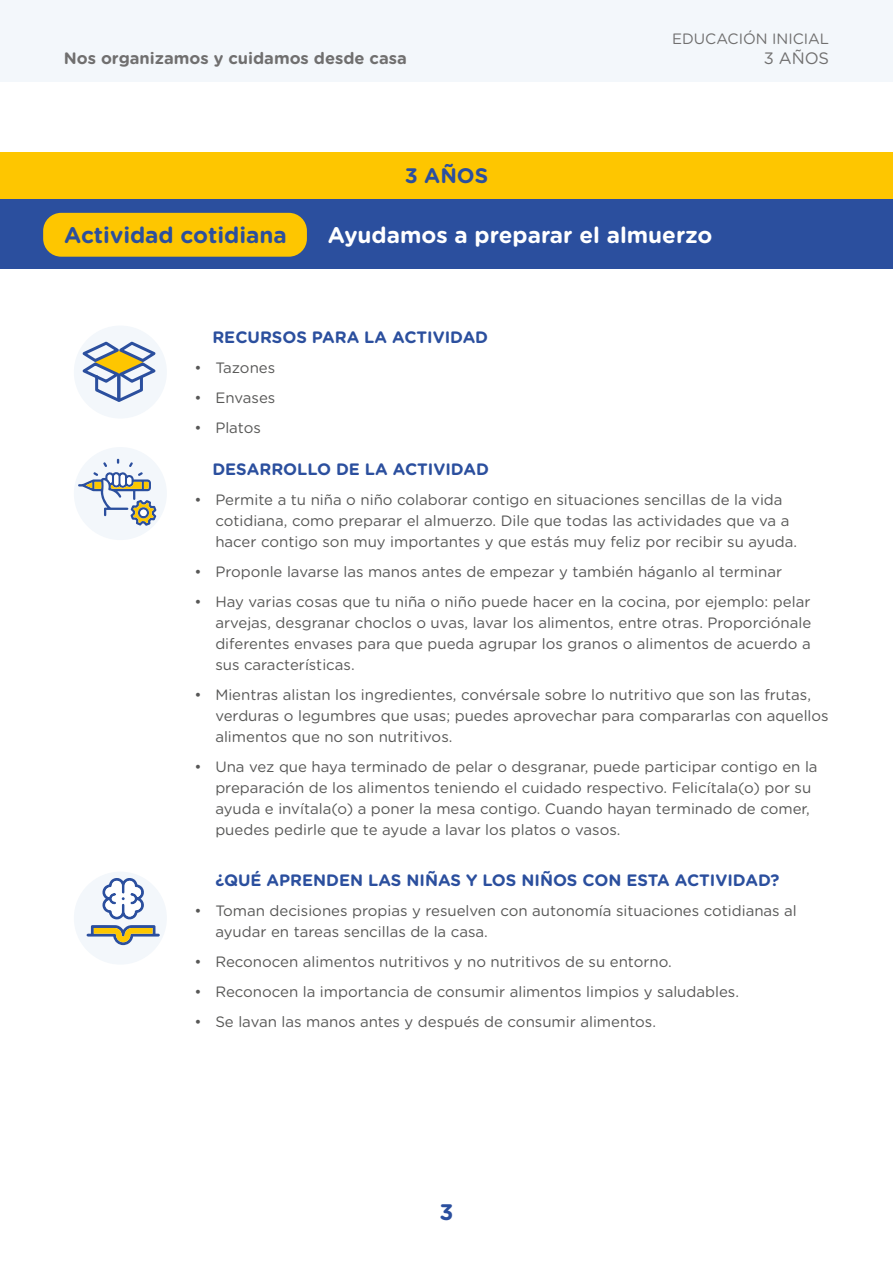
<style>
.page{position:relative;width:893px;height:1263px;background:#fff}
.page>*{position:absolute;margin:0;border:0;box-sizing:border-box;transform-origin:0 0}
.t1{font:700 22.5px "Gotham Rounded";color:#fff}
.t2{font:700 22.5px "Gotham Rounded";color:#2b4f9e}
.t3{font:700 21px "Gotham Rounded";color:#2b4f9e}
.t4{font:700 16.5px "Gotham Rounded";color:#2b4f9e}
.t5{font:700 16.5px "Gotham Rounded";color:#706f6f}
.t6{font:16.5px "Gotham Rounded";color:#706f6f}
.t7{font:15px/21px "Gotham Rounded";color:#575756}
.t8{font:15px "Gotham Rounded";color:#706f6f}
</style>
<div class="page">
<div style="left:0;top:199px;width:893px;height:70px;background:#2b4f9e"></div>
<div style="left:0;top:152px;width:893px;height:47px;background:#fec600"></div>
<div style="left:74px;top:447px;width:93px;height:93px;background:#f3f7fb;border-radius:50%"></div>
<svg style="left:78px;top:459px;width:79px;height:67px"></svg>
<div style="left:140px;top:510px;width:7px;height:6px;background:#fff;border-radius:50%"></div>
<div style="left:74px;top:871px;width:93px;height:94px;background:#f3f7fb;border-radius:50%"></div>
<svg style="left:87px;top:878px;width:73px;height:67px"></svg>
<div style="left:74px;top:326px;width:93px;height:92px;background:#f3f7fb;border-radius:50%"></div>
<svg style="left:82px;top:341px;width:74px;height:61px"></svg>
<svg style="left:117px;top:375px;width:4px;height:25px"></svg>
<div style="left:0;top:0;width:893px;height:81px;background:#f3f7fb"></div>
<div style="left:43px;top:213px;width:264px;height:44px;background:#fec600;border-radius:18px"></div>
<p class="t8" style="left:672px;top:30px;width:159px">EDUCACIÓN INICIAL</p>
<p class="t5" style="left:64px;top:48px;width:345px">Nos organizamos y cuidamos desde casa</p>
<p class="t6" style="left:764px;top:49px;width:67px">3 AÑOS</p>
<h1 class="t2" style="left:64px;top:222px;width:224px">Actividad cotidiana</h1>
<h2 class="t3" style="left:405px;top:163px;width:85px">3 AÑOS</h2>
<h1 class="t1" style="left:328px;top:222px;width:386px">Ayudamos a preparar el almuerzo</h1>
<p class="t4" style="left:212px;top:327px;width:277px">RECURSOS PARA LA ACTIVIDAD</p>
<p class="t7" style="left:194px;top:357px;width:82px">• Tazones</p>
<p class="t7" style="left:194px;top:387px;width:82px">• Envases</p>
<p class="t7" style="left:194px;top:417px;width:68px">• Platos</p>
<p class="t4" style="left:212px;top:459px;width:278px">DESARROLLO DE LA ACTIVIDAD</p>
<p class="t7" style="left:215px;top:489px;width:583px;text-indent:-21px">• Permite a tu niña o niño colaborar contigo en situaciones sencillas de la vida cotidiana, como preparar el almuerzo. Dile que todas las actividades que va a hacer contigo son muy importantes y que estás muy feliz por recibir su ayuda.</p>
<p class="t7" style="left:194px;top:561px;width:589px">• Proponle lavarse las manos antes de empezar y también háganlo al terminar</p>
<p class="t7" style="left:215px;top:591px;width:597px;text-align:justify;text-indent:-21px">• Hay varias cosas que tu niña o niño puede hacer en la cocina, por ejemplo: pelar arvejas, desgranar choclos o uvas, lavar los alimentos, entre otras. Proporciónale diferentes envases para que pueda agrupar los granos o alimentos de acuerdo a sus características.</p>
<p class="t7" style="left:215px;top:684px;width:615px;text-indent:-21px">• Mientras alistan los ingredientes, convérsale sobre lo nutritivo que son las frutas, verduras o legumbres que usas; puedes aprovechar para compararlas con aquellos alimentos que no son nutritivos.</p>
<p class="t7" style="left:215px;top:756px;width:604px;text-indent:-21px">• Una vez que haya terminado de pelar o desgranar, puede participar contigo en la preparación de los alimentos teniendo el cuidado respectivo. Felicítala(o) por su ayuda e invítala(o) a poner la mesa contigo. Cuando hayan terminado de comer, puedes pedirle que te ayude a lavar los platos o vasos.</p>
<p class="t4" style="left:215px;top:870px;width:566px">¿QUÉ APRENDEN LAS NIÑAS Y LOS NIÑOS CON ESTA ACTIVIDAD?</p>
<p class="t7" style="left:215px;top:900px;width:583px;text-indent:-21px">• Toman decisiones propias y resuelven con autonomía situaciones cotidianas al ayudar en tareas sencillas de la casa.</p>
<p class="t7" style="left:194px;top:951px;width:479px">• Reconocen alimentos nutritivos y no nutritivos de su entorno.</p>
<p class="t7" style="left:194px;top:981px;width:546px">• Reconocen la importancia de consumir alimentos limpios y saludables.</p>
<p class="t7" style="left:194px;top:1011px;width:463px">• Se lavan las manos antes y después de consumir alimentos.</p>
<h1 class="t2" style="left:439px;top:1198px;width:15px">3</h1>
</div>
